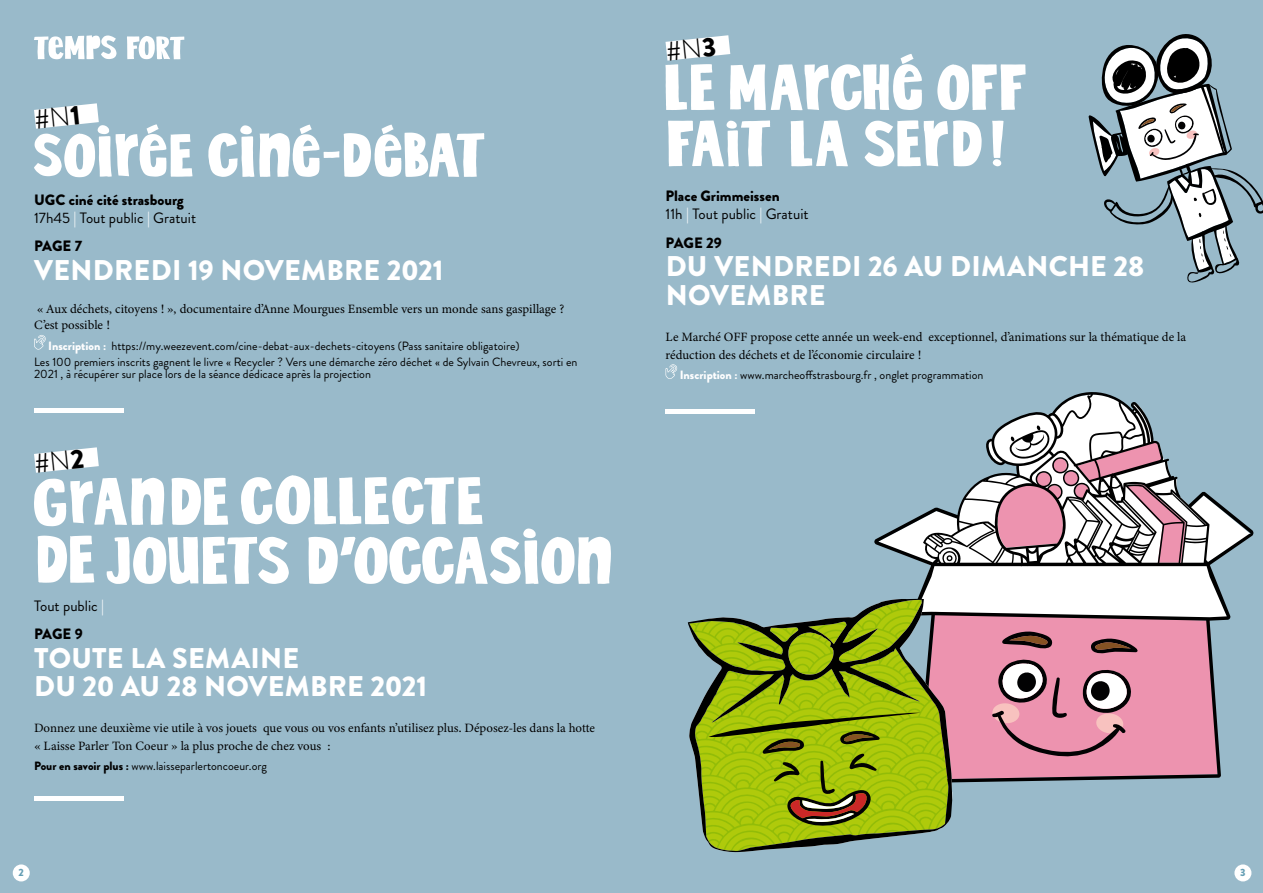
<style>
.page{position:relative;width:1263px;height:893px;background:#fff}
.page>*{position:absolute;margin:0;border:0;box-sizing:border-box;transform-origin:0 0}
.t1{font:900 28.5px/28.5px "Brandon Grotesque";letter-spacing:.01em;color:#fff}
.t2{font:15px/18px "Brandon Grotesque";color:#000}
.t3{font:900 15px "Brandon Grotesque";letter-spacing:-.005em;color:#000}
.t4{font:12.75px/18px "Minion Variable Concept";color:#000}
.t5{font:12px/16.2px "Brandon Grotesque";color:#000}
.t6{font:900 10.5px "Brandon Grotesque";color:#649eb4}
.s1{font-weight:900}
.s2{color:#fff}
.s3{font-weight:900;color:#fff}
</style>
<div class="page">
<div style="left:631px;top:0;width:632px;height:893px;background:#99baca"></div>
<div style="left:0;top:0;width:631px;height:893px;background:#99baca"></div>
<svg style="left:34px;top:335px;width:12px;height:15px"></svg>
<svg style="left:665px;top:364px;width:13px;height:15px"></svg>
<svg style="left:34px;top:35px;width:83px;height:24px"></svg>
<svg style="left:127px;top:36px;width:57px;height:23px"></svg>
<svg style="left:208px;top:125px;width:276px;height:52px"></svg>
<hr style="left:34px;top:408px;width:89px;height:4px;background:#fff">
<hr style="left:665px;top:410px;width:90px;height:4px;background:#fff">
<div style="left:34px;top:796px;width:89px;height:5px;background:#fff"></div>
<svg style="left:791px;top:120px;width:57px;height:46px"></svg>
<svg style="left:865px;top:120px;width:117px;height:46px"></svg>
<svg style="left:937px;top:64px;width:89px;height:46px"></svg>
<svg style="left:668px;top:120px;width:102px;height:46px"></svg>
<svg style="left:992px;top:121px;width:11px;height:45px"></svg>
<svg style="left:874px;top:392px;width:379px;height:391px"></svg>
<svg style="left:946px;top:555px;width:7px;height:7px"></svg>
<svg style="left:989px;top:425px;width:197px;height:138px;background:#bba7af"></svg>
<svg style="left:992px;top:630px;width:147px;height:127px;background:#c48496"></svg>
<svg style="left:688px;top:599px;width:264px;height:253px"></svg>
<svg style="left:708px;top:713px;width:213px;height:116px;background:#96ac0d"></svg>
<svg style="left:1088px;top:34px;width:175px;height:249px"></svg>
<div style="left:1234px;top:864px;width:17px;height:17px;background:#fff;border-radius:50%"></div>
<div style="left:13px;top:864px;width:17px;height:17px;background:#fff;border-radius:50%"></div>
<svg style="left:34px;top:103px;width:158px;height:74px"></svg>
<svg style="left:34px;top:447px;width:577px;height:137px"></svg>
<svg style="left:665px;top:35px;width:257px;height:75px"></svg>
<p class="t2" style="left:34px;top:191px;width:164px"><span class="s1">UGC ciné cité strasbourg<br></span>17h45 <span class="s2">|</span> Tout public <span class="s2">|</span> Gratuit</p>
<p class="t3" style="left:34px;top:235px;width:50px">PAGE 7</p>
<h1 class="t1" style="left:34px;top:256px;width:411px">VENDREDI 19 NOVEMBRE 2021</h1>
<p class="t4" style="left:34px;top:301px;width:532px;line-height:15.8px">« Aux déchets, citoyens ! », documentaire d’Anne Mourgues Ensemble vers un monde sans gaspillage ?<br>C’est possible !</p>
<p class="t5" style="left:34px;top:338px;width:545px;text-indent:14px"><span class="s3">Inscription :</span> https://my.weezevent.com/cine-debat-aux-dechets-citoyens (Pass sanitaire obligatoire)<br>Les 100 premiers inscrits gagnent le livre « Recycler ? Vers une démarche zéro déchet « de Sylvain Chevreux, sorti en</p>
<p class="t5" style="left:34px;top:366px;width:338px">2021 , à récupérer sur place lors de la séance dédicace après la projection</p>
<p class="t2" style="left:665px;top:187px;width:145px"><span class="s1">Place Grimmeissen<br></span>11h <span class="s2">|</span> Tout public <span class="s2">|</span> Gratuit</p>
<p class="t3" style="left:665px;top:232px;width:58px">PAGE 29</p>
<h1 class="t1" style="left:666px;top:253px;width:480px">DU VENDREDI 26 AU DIMANCHE 28<br>NOVEMBRE</h1>
<p class="t4" style="left:665px;top:327px;width:522px">Le Marché OFF propose cette année un week-end exceptionnel, d’animations sur la thématique de la réduction des déchets et de l’économie circulaire !</p>
<p class="t5" style="left:680px;top:367px;width:305px"><span class="s3">Inscription :</span> www.marcheoffstrasbourg.fr , onglet programmation</p>
<p class="t2" style="left:34px;top:591px;width:72px;line-height:28.5px">Tout public <span class="s2">|<br></span><span class="s1">PAGE 9</span></p>
<h1 class="t1" style="left:34px;top:644px;width:394px">TOUTE LA SEMAINE<br>DU 20 AU 28 NOVEMBRE 2021</h1>
<p class="t4" style="left:34px;top:719px;width:562px">Donnez une deuxième vie utile à vos jouets que vous ou vos enfants n’utilisez plus. Déposez-les dans la hotte « Laisse Parler Ton Coeur » la plus proche de chez vous :</p>
<p class="t5" style="left:34px;top:758px;width:234px"><span class="s1">Pour en savoir plus :</span> www.laisseparlertoncoeur.org</p>
<p class="t6" style="left:19px;top:865px;width:7px">2</p>
<p class="t6" style="left:1240px;top:865px;width:7px">3</p>
</div>
